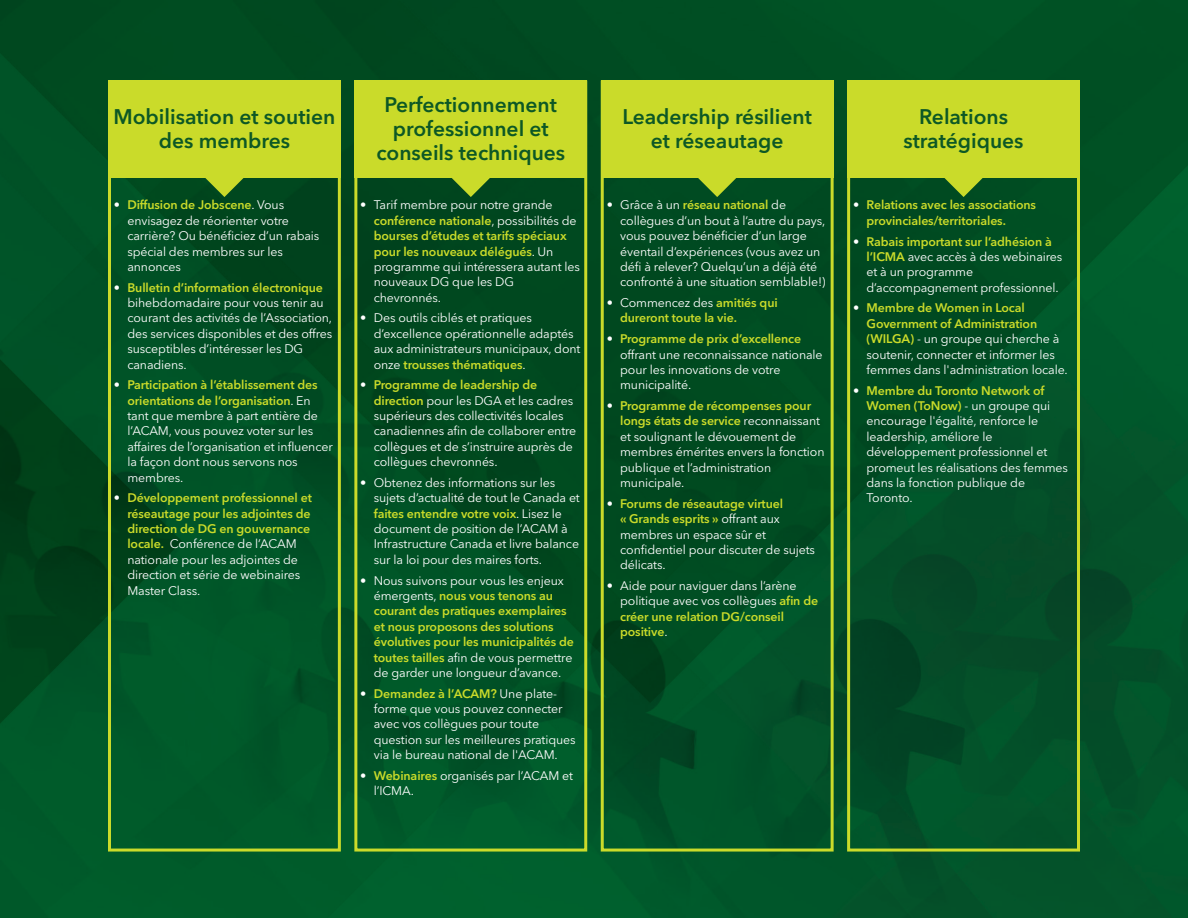
<style>
.page{position:relative;width:1188px;height:918px;background:#fff}
.page>*{position:absolute;margin:0;border:0;box-sizing:border-box;transform-origin:0 0}
.t1{font:600 21px/24px "Avenir Next";color:#0d5825;text-align:center}
.t2{font:12.3px/15.3px "Avenir Next";letter-spacing:-.01em;color:#fff}
.t3{font:600 12.3px/15.3px "Avenir Next";letter-spacing:-.01em;color:#cadb2a}
.s1{font-weight:600;color:#cadb2a}
.s2{color:#fff}
.s3{font-weight:400;color:#fff}
</style>
<div class="page">
<img style="left:0;top:0;width:1188px;height:918px">
<div style="left:108px;top:80px;width:233px;height:98px;background:#cadb2a"></div>
<div style="left:108px;top:80px;width:233px;height:772px;border:3px solid #cadb2a"></div>
<div style="left:354px;top:80px;width:233px;height:772px;border:3px solid #cadb2a"></div>
<div style="left:601px;top:80px;width:233px;height:772px;border:3px solid #cadb2a"></div>
<div style="left:847px;top:80px;width:233px;height:772px;border:3px solid #cadb2a"></div>
<svg style="left:205px;top:178px;width:39px;height:19px"></svg>
<div style="left:354px;top:80px;width:233px;height:98px;background:#cadb2a"></div>
<svg style="left:452px;top:178px;width:38px;height:19px"></svg>
<div style="left:601px;top:80px;width:233px;height:98px;background:#cadb2a"></div>
<svg style="left:698px;top:178px;width:38px;height:19px"></svg>
<div style="left:847px;top:80px;width:233px;height:98px;background:#cadb2a"></div>
<svg style="left:944px;top:178px;width:39px;height:19px"></svg>
<p class="t1" style="left:113px;top:106px;width:223px">Mobilisation et soutien des membres</p>
<p class="t2" style="left:127px;top:199px;width:193px;text-indent:-14px">• <span class="s1">Diffusion de Jobscene</span>. Vous envisagez de réorienter votre carrière? Ou bénéficiez d’un rabais spécial des membres sur les annonces</p>
<p class="t2" style="left:127px;top:281px;width:206px;text-indent:-14px">• <span class="s1">Bulletin d’information électronique </span>bihebdomadaire pour vous tenir au courant des activités de l’Association, des services disponibles et des offres susceptibles d’intéresser les DG canadiens.</p>
<p class="t2" style="left:127px;top:379px;width:207px;text-indent:-14px">• <span class="s1">Participation à l’établissement des orientations de l’organisation</span>. En tant que membre à part entière de l’ACAM, vous pouvez voter sur les affaires de l’organisation et influencer la façon dont nous servons nos membres.</p>
<p class="t3" style="left:127px;top:492px;width:186px;text-indent:-14px"><span class="s2">•</span> Développement professionnel et réseautage pour les adjointes de direction de DG en gouvernance locale. <span class="s3">Conférence de l’ACAM nationale pour les adjointes de direction et série de webinaires<br>Master Class.</span></p>
<p class="t1" style="left:376px;top:94px;width:190px">Perfectionnement professionnel et conseils techniques</p>
<p class="t2" style="left:374px;top:199px;width:208px;text-indent:-14px">• Tarif membre pour notre grande <span class="s1">conférence nationale</span>, possibilités de <span class="s1">bourses d’études et tarifs spéciaux pour les nouveaux délégués</span>. Un programme qui intéressera autant les nouveaux DG que les DG chevronnés.</p>
<p class="t2" style="left:374px;top:312px;width:208px;text-indent:-14px">• Des outils ciblés et pratiques d’excellence opérationnelle adaptés aux administrateurs municipaux, dont onze <span class="s1">trousses thématiques</span>.</p>
<p class="t2" style="left:374px;top:379px;width:204px;text-indent:-14px">• <span class="s1">Programme de leadership de direction</span> pour les DGA et les cadres supérieurs des collectivités locales canadiennes afin de collaborer entre collègues et de s’instruire auprès de collègues chevronnés.</p>
<p class="t2" style="left:374px;top:476px;width:208px;text-indent:-14px">• Obtenez des informations sur les sujets d’actualité de tout le Canada et <span class="s1">faites entendre votre voix</span>. Lisez le document de position de l’ACAM à Infrastructure Canada et livre balance sur la loi pour des maires forts.</p>
<p class="t3" style="left:374px;top:574px;width:202px;text-indent:-14px"><span class="s3">• Nous suivons pour vous les enjeux émergents,</span> nous vous tenons au courant des pratiques exemplaires et nous proposons des solutions évolutives pour les municipalités de toutes tailles <span class="s3">afin de vous permettre de garder une longueur d’avance.</span></p>
<p class="t2" style="left:374px;top:687px;width:203px;text-indent:-14px">• <span class="s1">Demandez à l’ACAM?</span> Une plate&shy;forme que vous pouvez connecter avec vos collègues pour toute question sur les meilleures pratiques via le bureau national de l'ACAM.</p>
<p class="t2" style="left:374px;top:769px;width:201px;text-indent:-14px">• <span class="s1">Webinaires</span> organisés par l’ACAM et l’ICMA.</p>
<p class="t1" style="left:622px;top:106px;width:191px">Leadership résilient et réseautage</p>
<p class="t1" style="left:903px;top:106px;width:122px">Relations stratégiques</p>
<p class="t2" style="left:620px;top:199px;width:207px;text-indent:-14px">• Grâce à un <span class="s1">réseau national</span> de collègues d’un bout à l’autre du pays, vous pouvez bénéficier d’un large éventail d’expériences (vous avez un défi à relever? Quelqu’un a déjà été confronté à une situation semblable!)</p>
<p class="t3" style="left:620px;top:296px;width:159px;text-indent:-14px"><span class="s3">• Commencez des</span> amitiés qui dureront toute la vie.</p>
<p class="t2" style="left:620px;top:332px;width:204px;text-indent:-14px">• <span class="s1">Programme de prix d’excellence </span>offrant une reconnaissance nationale pour les innovations de votre municipalité.</p>
<p class="t2" style="left:620px;top:399px;width:206px;text-indent:-14px">• <span class="s1">Programme de récompenses pour longs états de service</span> reconnaissant et soulignant le dévouement de membres émérites envers la fonction publique et l’administration municipale.</p>
<p class="t2" style="left:620px;top:497px;width:196px;text-indent:-14px">• <span class="s1">Forums de réseautage virtuel<br>« Grands esprits »</span> offrant aux membres un espace sûr et confidentiel pour discuter de sujets délicats.</p>
<p class="t2" style="left:620px;top:579px;width:199px;text-indent:-14px">• Aide pour naviguer dans l’arène politique avec vos collègues <span class="s1">afin de créer une relation DG/conseil positive</span>.</p>
<p class="t3" style="left:867px;top:199px;width:171px;text-indent:-14px"><span class="s3">•</span> Relations avec les associations provinciales/territoriales.</p>
<p class="t2" style="left:867px;top:235px;width:197px;text-indent:-14px">• <span class="s1">Rabais important sur l’adhésion à l’ICMA</span> avec accès à des webinaires et à un programme d’accompagnement professionnel.</p>
<p class="t2" style="left:867px;top:302px;width:203px;text-indent:-14px">• <span class="s1">Membre de Women in Local<br>Government of Administration (WILGA)</span> - un groupe qui cherche à soutenir, connecter et informer les femmes dans l'administration locale.</p>
<p class="t2" style="left:867px;top:384px;width:203px;text-indent:-14px">• <span class="s1">Membre du Toronto Network of<br>Women (ToNow)</span> - un groupe qui encourage l'égalité, renforce le leadership, améliore le développement professionnel et promeut les réalisations des femmes dans la fonction publique de<br>Toronto.</p>
</div>
